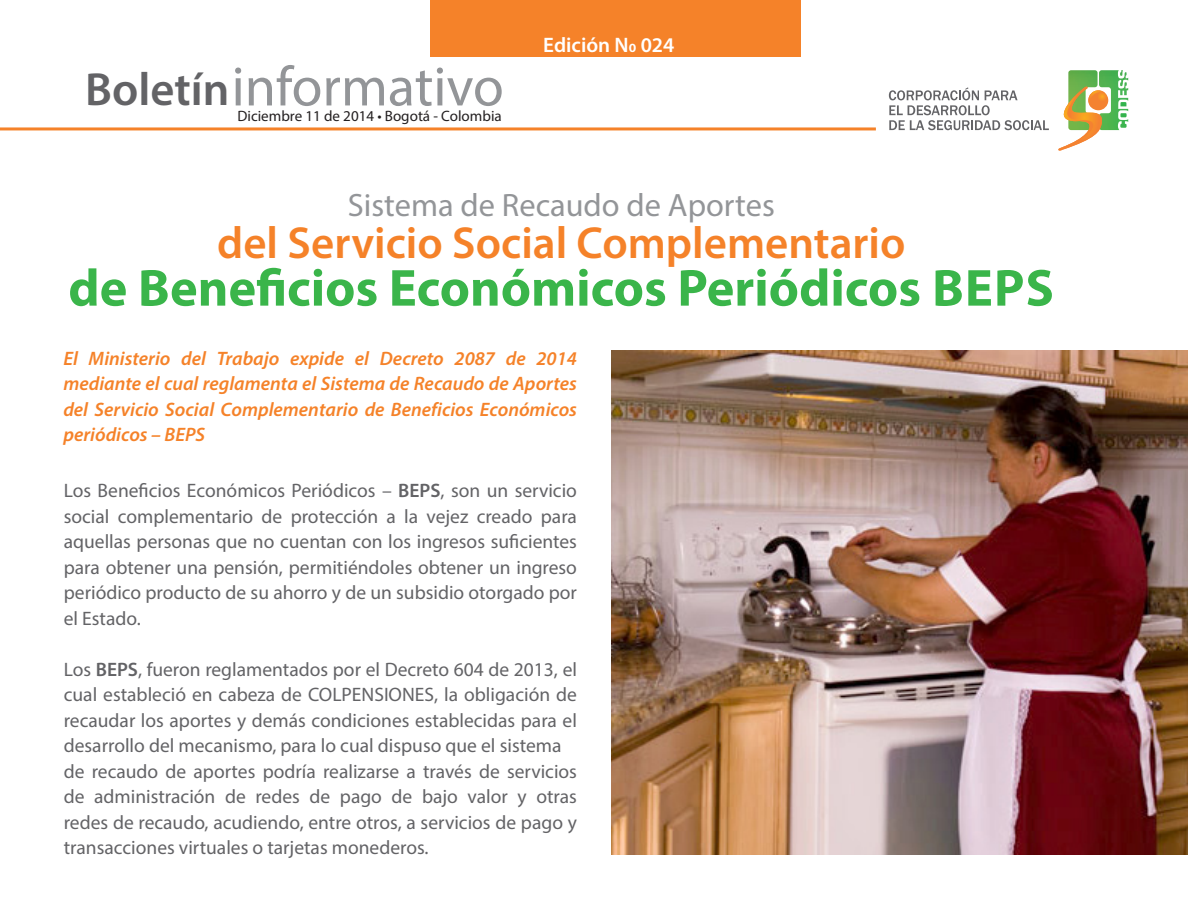
<style>
.page{position:relative;width:1188px;height:918px;background:#fff}
.page>*{position:absolute;margin:0;border:0;box-sizing:border-box;transform-origin:0 0}
.t1{font:56.25px "Myriad Pro";color:#939598}
.t2{font:700 52.5px "Myriad Pro";color:#3ab54a}
.t3{font:600 46.65px "Myriad Pro";color:#636366}
.t4{font:600 45px "Myriad Pro";color:#f58229}
.t5{font:32.4px "Myriad Pro";color:#939598}
.t6{font:600 21px "Myriad Pro";color:#fff}
.t7{font:19.5px/25.5px "Myriad Pro";color:#636366;text-align:justify}
.t8{font:italic 600 19.5px/25.5px "Myriad Pro";color:#f58229;text-align:justify}
.t9{font:15px "Myriad Pro";color:#231f20}
.s1{font-weight:600}
</style>
<div class="page">
<div style="left:430px;top:0;width:371px;height:57px;background:#f58229"></div>
<svg style="left:1120px;top:102px;width:6px;height:4px"></svg>
<img style="left:1111px;top:70px;width:17px;height:17px">
<img style="left:1068px;top:70px;width:43px;height:60px">
<svg style="left:1120px;top:113px;width:7px;height:4px"></svg>
<svg style="left:889px;top:87px;width:217px;height:64px"></svg>
<hr style="left:0;top:127px;width:876px;height:3px;background:#f58229">
<img style="left:611px;top:350px;width:577px;height:504px">
<h3 class="t3" style="left:85px;top:60px;width:146px">Boletín</h3>
<h1 class="t1" style="left:232px;top:52px;width:274px">informativo</h1>
<p class="t9" style="left:237px;top:107px;width:266px">Diciembre 11 de 2014 • Bogotá - Colombia</p>
<p class="t6" style="left:543px;top:31px;width:133px">Edición N0 024</p>
<p class="t5" style="left:348px;top:185px;width:429px">Sistema de Recaudo de Aportes</p>
<p class="t4" style="left:217px;top:214px;width:690px">del Servicio Social Complementario</p>
<p class="t2" style="left:68px;top:254px;width:987px">de Beneficios Económicos Periódicos BEPS</p>
<p class="t8" style="left:63px;top:345px;width:515px">El Ministerio del Trabajo expide el Decreto 2087 de 2014 mediante el cual reglamenta el Sistema de Recaudo de Aportes del Servicio Social Complementario de Beneficios Económicos periódicos – BEPS</p>
<p class="t7" style="left:64px;top:478px;width:515px">Los Beneficios Económicos Periódicos – <span class="s1">BEPS</span>, son un servicio social complementario de protección a la vejez creado para aquellas personas que no cuentan con los ingresos suficientes para obtener una pensión, permitiéndoles obtener un ingreso periódico producto de su ahorro y de un subsidio otorgado por el Estado.</p>
<p class="t7" style="left:64px;top:656px;width:515px">Los <span class="s1">BEPS</span>, fueron reglamentados por el Decreto 604 de 2013, el cual estableció en cabeza de COLPENSIONES, la obligación de recaudar los aportes y demás condiciones establecidas para el desarrollo del mecanismo, para lo cual dispuso que el sistema</p>
<p class="t7" style="left:64px;top:758px;width:515px">de recaudo de aportes podría realizarse a través de servicios de administración de redes de pago de bajo valor y otras redes de recaudo, acudiendo, entre otros, a servicios de pago y transacciones virtuales o tarjetas monederos.</p>
</div>
